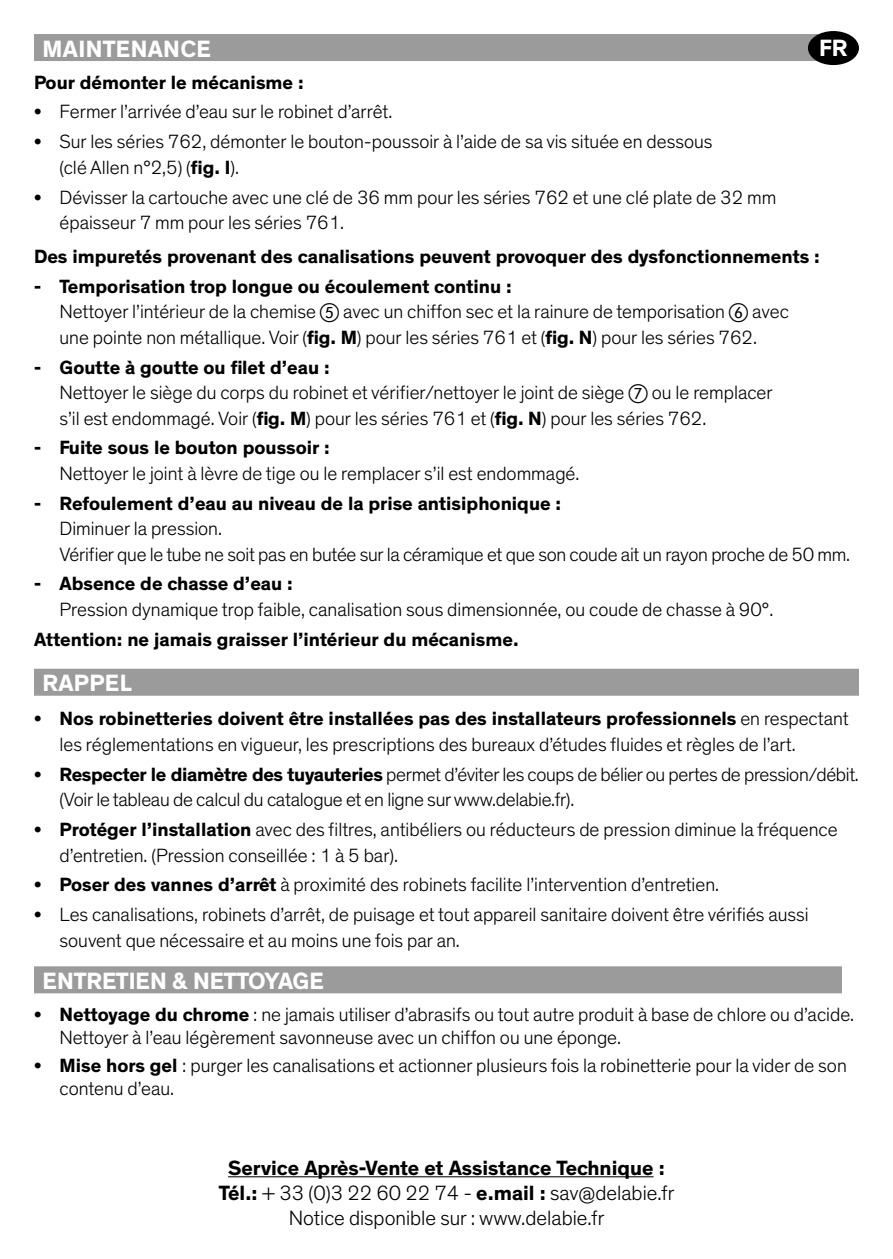
<style>
.page{position:relative;width:893px;height:1259px;background:#fff}
.page>*{position:absolute;margin:0;border:0;box-sizing:border-box;transform-origin:0 0}
.t1{font:700 24px "Theinhardt";color:#fff}
.t2{font:300 21px/25.2px "Theinhardt";color:#000;text-align:center}
.t3{font:300 19.5px/25.5px "Theinhardt";color:#000}
.t4{font:700 19.5px "Theinhardt";color:#000}
.s1{font-weight:500}
.s2{font-weight:700}
.s3{font-family:"European Pi One";font-weight:400}
</style>
<div class="page">
<div style="left:34px;top:34px;width:808px;height:27px;background:#9b9b9b"></div>
<div style="left:34px;top:669px;width:825px;height:27px;background:#9b9b9b"></div>
<div style="left:34px;top:966px;width:808px;height:27px;background:#9b9b9b"></div>
<div style="left:808px;top:31px;width:51px;height:34px;background:#000;border-radius:50%"></div>
<hr style="left:228px;top:1176px;width:426px;height:1px;background:#000">
<p class="t1" style="left:819px;top:33px;width:30px">FR</p>
<p class="t1" style="left:43px;top:34px;width:170px">MAINTENANCE</p>
<p class="t4" style="left:34px;top:70px;width:271px">Pour démonter le mécanisme :</p>
<p class="t3" style="left:34px;top:99px;width:360px"><span class="s1">•</span> Fermer l’arrivée d’eau sur le robinet d’arrêt.</p>
<p class="t3" style="left:60px;top:129px;width:654px;text-indent:-26px"><span class="s1">•</span> Sur les séries 762, démonter le bouton-poussoir à l’aide de sa vis située en dessous (clé Allen n°2,5) (<span class="s2">fig. I</span>).</p>
<p class="t3" style="left:60px;top:184px;width:718px;text-indent:-26px"><span class="s1">•</span> Dévisser la cartouche avec une clé de 36 mm pour les séries 762 et une clé plate de 32 mm épaisseur 7 mm pour les séries 761.</p>
<p class="t4" style="left:34px;top:244px;width:787px">Des impuretés provenant des canalisations peuvent provoquer des dysfonctionnements :</p>
<p class="t3" style="left:60px;top:274px;width:731px;text-indent:-26px"><span class="s2">- Temporisation trop longue ou écoulement continu :<br></span>Nettoyer l’intérieur de la chemise <span class="s3">e</span> avec un chiffon sec et la rainure de temporisation <span class="s3">f</span> avec une pointe non métallique. Voir (<span class="s2">fig. M</span>) pour les séries 761 et (<span class="s2">fig. N</span>) pour les séries 762.</p>
<p class="t3" style="left:60px;top:354px;width:715px;text-indent:-26px"><span class="s2">- Goutte à goutte ou filet d’eau :<br></span>Nettoyer le siège du corps du robinet et vérifier/nettoyer le joint de siège <span class="s3">g</span> ou le remplacer s’il est endommagé. Voir (<span class="s2">fig. M</span>) pour les séries 761 et (<span class="s2">fig. N</span>) pour les séries 762.</p>
<p class="t4" style="left:34px;top:436px;width:297px">- Fuite sous le bouton poussoir :</p>
<p class="t3" style="left:60px;top:461px;width:521px">Nettoyer le joint à lèvre de tige ou le remplacer s’il est endommagé.</p>
<p class="t4" style="left:34px;top:491px;width:529px">- Refoulement d’eau au niveau de la prise antisiphonique :</p>
<p class="t3" style="left:60px;top:516px;width:792px">Diminuer la pression.<br>Vérifier que le tube ne soit pas en butée sur la céramique et que son coude ait un rayon proche de 50 mm.</p>
<p class="t4" style="left:34px;top:572px;width:260px">- Absence de chasse d’eau :</p>
<p class="t3" style="left:60px;top:597px;width:715px">Pression dynamique trop faible, canalisation sous dimensionnée, ou coude de chasse à 90°.</p>
<p class="t4" style="left:34px;top:627px;width:486px">Attention: ne jamais graisser l’intérieur du mécanisme.</p>
<p class="t1" style="left:43px;top:668px;width:91px">RAPPEL</p>
<p class="t3" style="left:60px;top:706px;width:791px;text-indent:-26px"><span class="s1">•</span> <span class="s2">Nos robinetteries doivent être installées pas des installateurs professionnels</span> en respectant les réglementations en vigueur, les prescriptions des bureaux d’études fluides et règles de l’art.</p>
<p class="t3" style="left:60px;top:762px;width:801px;text-indent:-26px"><span class="s1">•</span> <span class="s2">Respecter le diamètre des tuyauteries</span> permet d’éviter les coups de bélier ou pertes de pression/débit. (Voir le tableau de calcul du catalogue et en ligne sur www.delabie.fr).</p>
<p class="t3" style="left:60px;top:817px;width:780px;text-indent:-26px"><span class="s1">•</span> <span class="s2">Protéger l’installation</span> avec des filtres, antibéliers ou réducteurs de pression diminue la fréquence d’entretien. (Pression conseillée : 1 à 5 bar).</p>
<p class="t3" style="left:34px;top:872px;width:687px"><span class="s1">•</span> <span class="s2">Poser des vannes d’arrêt</span> à proximité des robinets facilite l’intervention d’entretien.</p>
<p class="t3" style="left:60px;top:902px;width:751px;text-indent:-26px"><span class="s1">•</span> Les canalisations, robinets d’arrêt, de puisage et tout appareil sanitaire doivent être vérifiés aussi souvent que nécessaire et au moins une fois par an.</p>
<p class="t1" style="left:43px;top:966px;width:283px">ENTRETIEN &amp; NETTOYAGE</p>
<p class="t3" style="left:60px;top:1003px;width:796px;line-height:23.4px;text-indent:-26px"><span class="s1">•</span> <span class="s2">Nettoyage du chrome</span> : ne jamais utiliser d’abrasifs ou tout autre produit à base de chlore ou d’acide.<br>Nettoyer à l’eau légèrement savonneuse avec un chiffon ou une éponge.</p>
<p class="t3" style="left:60px;top:1054px;width:789px;line-height:23.4px;text-indent:-26px"><span class="s1">•</span> <span class="s2">Mise hors gel</span> : purger les canalisations et actionner plusieurs fois la robinetterie pour la vider de son contenu d’eau.</p>
<p class="t2" style="left:219px;top:1155px;width:457px"><span class="s2">Service Après-Vente et Assistance Technique :<br>Tél.:</span> + 33 (0)3 22 60 22 74 - <span class="s2">e.mail :</span> sav@delabie.fr<br>Notice disponible sur : www.delabie.fr</p>
</div>
